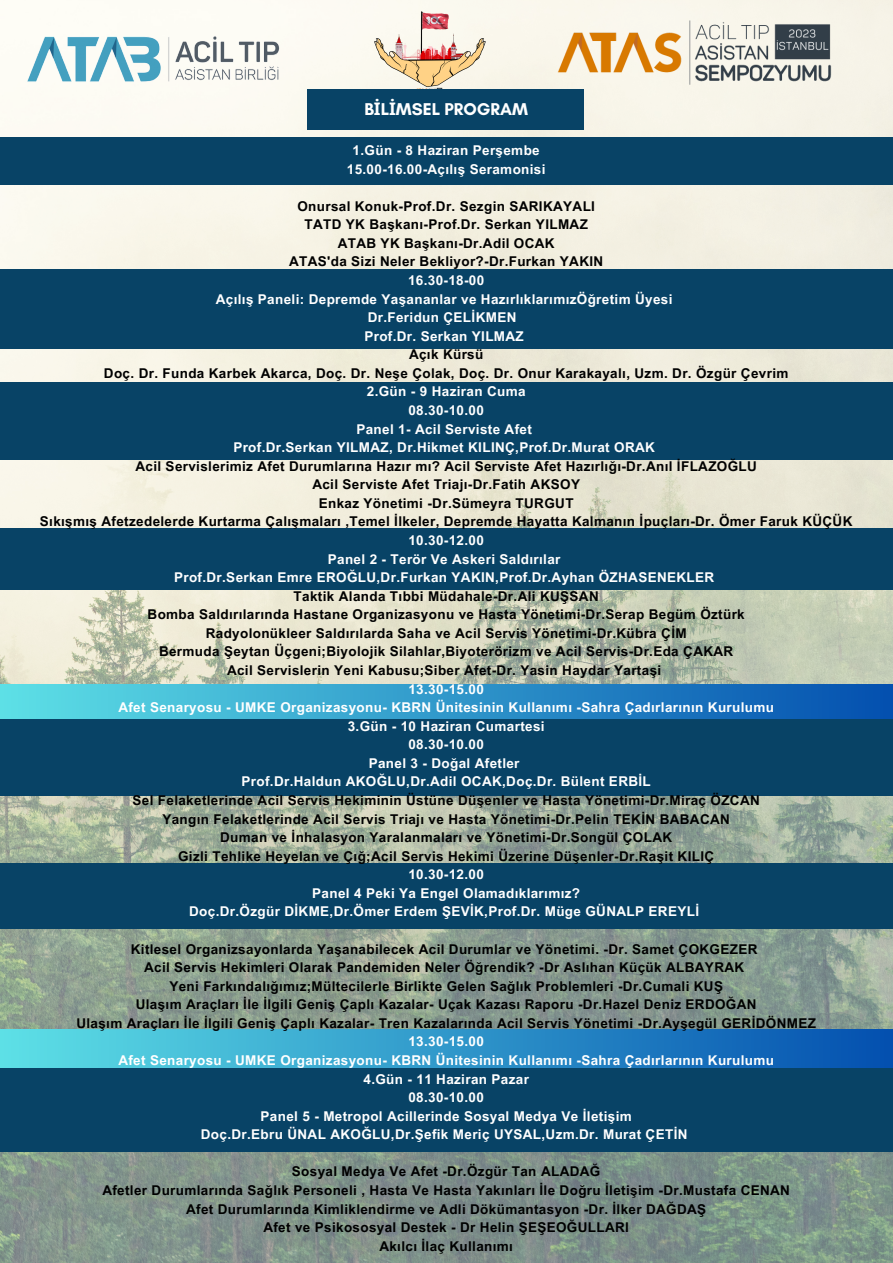
<style>
.page{position:relative;width:893px;height:1263px;background:#fff}
.page>*{position:absolute;margin:0;border:0;box-sizing:border-box;transform-origin:0 0}
.t1{font:700 17.4px "Glacial Indifference";color:#fff}
.t2{font:700 13.5px "Arial MT Pro";letter-spacing:.025em;color:#000}
.t3{font:700 13.5px "Arial MT Pro";letter-spacing:.025em;color:#fff}
.s1{font-family:"Noto Sans"}
</style>
<div class="page">
<img style="left:0;top:0;width:893px;height:1263px">
<img style="left:439px;top:0;width:454px;height:253px">
<img style="left:366px;top:0;width:128px;height:89px">
<div style="left:0;top:137px;width:893px;height:48px;background:#084366"></div>
<div style="left:0;top:269px;width:893px;height:80px;background:#084366"></div>
<div style="left:0;top:382px;width:893px;height:78px;background:#084366"></div>
<div style="left:0;top:529px;width:893px;height:61px;background:#084366"></div>
<div style="left:0;top:719px;width:893px;height:76px;background:#084366"></div>
<div style="left:0;top:863px;width:893px;height:66px;background:#084366"></div>
<div style="left:0;top:1068px;width:893px;height:84px;background:#084366"></div>
<div style="left:0;top:684px;width:893px;height:34px;background:linear-gradient(to right,#5de0e6,#034faf)"></div>
<div style="left:0;top:1029px;width:893px;height:38px;background:linear-gradient(to right,#5de0e6,#034faf)"></div>
<div style="left:308px;top:89px;width:276px;height:40px;background:#084366"></div>
<img style="left:25px;top:28px;width:257px;height:59px">
<p class="t1" style="left:364px;top:98px;width:165px">B<span class="s1">İ</span>L<span class="s1">İ</span>MSEL PROGRAM</p>
<p class="t3" style="left:353px;top:145px;width:189px">1.Gün - 8 Haziran Perşembe</p>
<p class="t3" style="left:347px;top:164px;width:198px">15.00-16.00-Açılış Seramonisi</p>
<p class="t2" style="left:297px;top:201px;width:299px">Onursal Konuk-Prof.Dr. Sezgin SARIKAYALI</p>
<p class="t2" style="left:304px;top:219px;width:285px">TATD YK Başkanı-Prof.Dr. Serkan YILMAZ</p>
<p class="t2" style="left:338px;top:238px;width:218px">ATAB YK Başkanı-Dr.Adil OCAK</p>
<p class="t2" style="left:289px;top:257px;width:316px">ATAS'da Sizi Neler Bekliyor?-Dr.Furkan YAKIN</p>
<p class="t3" style="left:408px;top:275px;width:78px">16.30-18-00</p>
<p class="t3" style="left:216px;top:294px;width:456px">Açılış Paneli: Depremde Yaşananlar ve HazırlıklarımızÖğretim Üyesi</p>
<p class="t3" style="left:368px;top:312px;width:150px">Dr.Feridun ÇELİKMEN</p>
<p class="t3" style="left:364px;top:331px;width:161px">Prof.Dr. Serkan YILMAZ</p>
<p class="t2" style="left:409px;top:349px;width:76px">Açık Kürsü</p>
<p class="t2" style="left:104px;top:368px;width:686px">Doç. Dr. Funda Karbek Akarca, Doç. Dr. Neşe Çolak, Doç. Dr. Onur Karakayalı, Uzm. Dr. Özgür Çevrim</p>
<p class="t3" style="left:367px;top:387px;width:160px">2.Gün - 9 Haziran Cuma</p>
<p class="t3" style="left:408px;top:405px;width:77px">08.30-10.00</p>
<p class="t3" style="left:356px;top:424px;width:177px">Panel 1- Acil Serviste Afet</p>
<p class="t3" style="left:233px;top:442px;width:423px">Prof.Dr.Serkan YILMAZ, Dr.Hikmet KILINÇ,Prof.Dr.Murat ORAK</p>
<p class="t2" style="left:135px;top:461px;width:623px">Acil Servislerimiz Afet Durumlarına Hazır mı? Acil Serviste Afet Hazırlığı-Dr.Anıl İFLAZOĞLU</p>
<p class="t2" style="left:312px;top:479px;width:269px">Acil Serviste Afet Triajı-Dr.Fatih AKSOY</p>
<p class="t2" style="left:319px;top:498px;width:256px">Enkaz Yönetimi -Dr.Sümeyra TURGUT</p>
<p class="t2" style="left:40px;top:517px;width:814px">Sıkışmış Afetzedelerde Kurtarma Çalışmaları ,Temel İlkeler, Depremde Hayatta Kalmanın İpuçları-Dr. Ömer Faruk KÜÇÜK</p>
<p class="t3" style="left:408px;top:535px;width:77px">10.30-12.00</p>
<p class="t3" style="left:328px;top:554px;width:234px">Panel 2 - Terör Ve Askeri Saldırılar</p>
<p class="t3" style="left:174px;top:572px;width:542px">Prof.Dr.Serkan Emre EROĞLU,Dr.Furkan YAKIN,Prof.Dr.Ayhan ÖZHASENEKLER</p>
<p class="t2" style="left:294px;top:591px;width:307px">Taktik Alanda Tıbbi Müdahale-Dr.Ali KUŞSAN</p>
<p class="t2" style="left:148px;top:609px;width:598px">Bomba Saldırılarında Hastane Organizasyonu ve Hasta Yönetimi-Dr.Serap Begüm Öztürk</p>
<p class="t2" style="left:206px;top:628px;width:482px">Radyolonükleer Saldırılarda Saha ve Acil Servis Yönetimi-Dr.Kübra ÇİM</p>
<p class="t2" style="left:159px;top:647px;width:576px">Bermuda Şeytan Üçgeni;Biyolojik Silahlar,Biyoterörizm ve Acil Servis-Dr.Eda ÇAKAR</p>
<p class="t2" style="left:227px;top:665px;width:434px">Acil Servislerin Yeni Kabusu;Siber Afet-Dr. Yasin Haydar Yartaşi</p>
<p class="t3" style="left:408px;top:684px;width:77px">13.30-15.00</p>
<p class="t3" style="left:118px;top:702px;width:657px">Afet Senaryosu - UMKE Organizasyonu- KBRN Ünitesinin Kullanımı -Sahra Çadırlarının Kurulumu</p>
<p class="t3" style="left:348px;top:721px;width:196px">3.Gün - 10 Haziran Cumartesi</p>
<p class="t3" style="left:408px;top:739px;width:77px">08.30-10.00</p>
<p class="t3" style="left:369px;top:758px;width:152px">Panel 3 - Doğal Afetler</p>
<p class="t3" style="left:241px;top:777px;width:411px">Prof.Dr.Haldun AKOĞLU,Dr.Adil OCAK,Doç.Dr. Bülent ERBİL</p>
<p class="t2" style="left:132px;top:795px;width:629px">Sel Felaketlerinde Acil Servis Hekiminin Üstüne Düşenler ve Hasta Yönetimi-Dr.Miraç ÖZCAN</p>
<p class="t2" style="left:162px;top:814px;width:569px">Yangın Felaketlerinde Acil Servis Triajı ve Hasta Yönetimi-Dr.Pelin TEKİN BABACAN</p>
<p class="t2" style="left:220px;top:832px;width:453px">Duman ve İnhalasyon Yaralanmaları ve Yönetimi-Dr.Songül ÇOLAK</p>
<p class="t2" style="left:178px;top:851px;width:537px">Gizli Tehlike Heyelan ve Çığ;Acil Servis Hekimi Üzerine Düşenler-Dr.Raşit KILIÇ</p>
<p class="t3" style="left:408px;top:869px;width:77px">10.30-12.00</p>
<p class="t3" style="left:312px;top:888px;width:269px">Panel 4 Peki Ya Engel Olamadıklarımız?</p>
<p class="t3" style="left:189px;top:907px;width:511px">Doç.Dr.Özgür DİKME,Dr.Ömer Erdem ŞEVİK,Prof.Dr. Müge GÜNALP EREYLİ</p>
<p class="t2" style="left:131px;top:944px;width:628px">Kitlesel Organizsayonlarda Yaşanabilecek Acil Durumlar ve Yönetimi. -Dr. Samet ÇOKGEZER</p>
<p class="t2" style="left:144px;top:962px;width:602px">Acil Servis Hekimleri Olarak Pandemiden Neler Öğrendik? -Dr Aslıhan Küçük ALBAYRAK</p>
<p class="t2" style="left:169px;top:981px;width:555px">Yeni Farkındalığımız;Mültecilerle Birlikte Gelen Sağlık Problemleri -Dr.Cumali KUŞ</p>
<p class="t2" style="left:136px;top:999px;width:622px">Ulaşım Araçları İle İlgili Geniş Çaplı Kazalar- Uçak Kazası Raporu -Dr.Hazel Deniz ERDOĞAN</p>
<p class="t2" style="left:76px;top:1018px;width:741px">Ulaşım Araçları İle İlgili Geniş Çaplı Kazalar- Tren Kazalarında Acil Servis Yönetimi -Dr.Ayşegül GERİDÖNMEZ</p>
<p class="t3" style="left:408px;top:1036px;width:77px">13.30-15.00</p>
<p class="t3" style="left:118px;top:1055px;width:657px">Afet Senaryosu - UMKE Organizasyonu- KBRN Ünitesinin Kullanımı -Sahra Çadırlarının Kurulumu</p>
<p class="t3" style="left:363px;top:1074px;width:167px">4.Gün - 11 Haziran Pazar</p>
<p class="t3" style="left:408px;top:1092px;width:77px">08.30-10.00</p>
<p class="t3" style="left:261px;top:1111px;width:373px">Panel 5 - Metropol Acillerinde Sosyal Medya Ve İletişim</p>
<p class="t3" style="left:201px;top:1129px;width:488px">Doç.Dr.Ebru ÜNAL AKOĞLU,Dr.Şefik Meriç UYSAL,Uzm.Dr. Murat ÇETİN</p>
<p class="t2" style="left:292px;top:1166px;width:310px">Sosyal Medya Ve Afet -Dr.Özgür Tan ALADAĞ</p>
<p class="t2" style="left:102px;top:1185px;width:689px">Afetler Durumlarında Sağlık Personeli , Hasta Ve Hasta Yakınları İle Doğru İletişim -Dr.Mustafa CENAN</p>
<p class="t2" style="left:186px;top:1204px;width:522px">Afet Durumlarında Kimliklendirme ve Adli Dökümantasyon -Dr. İlker DAĞDAŞ</p>
<p class="t2" style="left:263px;top:1222px;width:367px">Afet ve Psikososyal Destek - Dr Helin ŞEŞEOĞULLARI</p>
<p class="t2" style="left:379px;top:1241px;width:135px">Akılcı İlaç Kullanımı</p>
</div>
